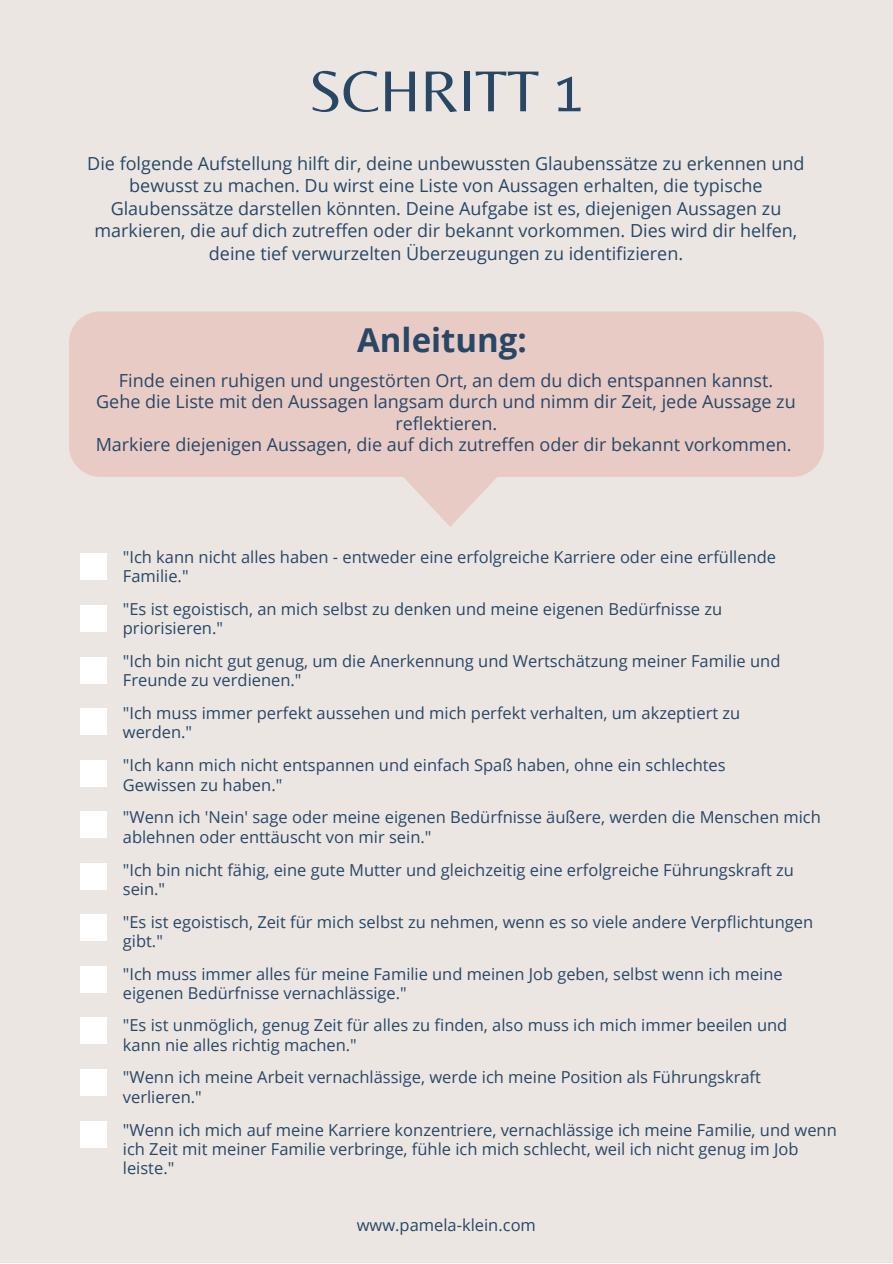
<style>
.page{position:relative;width:893px;height:1264px;background:#fff}
.page>*{position:absolute;margin:0;border:0;box-sizing:border-box;transform-origin:0 0}
.t1{font:60px "Belleza";color:#284765}
.t2{font:700 33px "Open Sans";color:#284765}
.t3{font:18px/22.5px "Open Sans";color:#284765;text-align:center}
.t4{font:16.5px/19px "Open Sans";color:#284765}
.t5{font:16.35px/19px "Open Sans";color:#284765}
</style>
<div class="page">
<div style="left:0;top:0;width:892px;height:1262px;background:#ece6e3"></div>
<svg style="left:404px;top:477px;width:93px;height:50px"></svg>
<div style="left:69px;top:311px;width:754px;height:166px;background:#e9cbc6;border-radius:31px"></div>
<div style="left:80px;top:553px;width:26px;height:27px;background:#fff"></div>
<div style="left:80px;top:605px;width:26px;height:26px;background:#fff"></div>
<div style="left:80px;top:657px;width:26px;height:26px;background:#fff"></div>
<div style="left:80px;top:708px;width:26px;height:26px;background:#fff"></div>
<div style="left:80px;top:760px;width:26px;height:26px;background:#fff"></div>
<div style="left:80px;top:811px;width:26px;height:26px;background:#fff"></div>
<div style="left:80px;top:863px;width:26px;height:26px;background:#fff"></div>
<div style="left:80px;top:914px;width:26px;height:26px;background:#fff"></div>
<div style="left:80px;top:966px;width:26px;height:26px;background:#fff"></div>
<div style="left:80px;top:1017px;width:26px;height:27px;background:#fff"></div>
<div style="left:80px;top:1069px;width:26px;height:26px;background:#fff"></div>
<div style="left:80px;top:1120px;width:26px;height:27px;background:#fff"></div>
<p class="t1" style="left:308px;top:56px;width:277px">SCHRITT 1</p>
<p class="t3" style="left:87px;top:151px;width:718px">Die folgende Aufstellung hilft dir, deine unbewussten Glaubenssätze zu erkennen und bewusst zu machen. Du wirst eine Liste von Aussagen erhalten, die typische Glaubenssätze darstellen könnten. Deine Aufgabe ist es, diejenigen Aussagen zu markieren, die auf dich zutreffen oder dir bekannt vorkommen. Dies wird dir helfen, deine tief verwurzelten Überzeugungen zu identifizieren.</p>
<p class="t2" style="left:357px;top:316px;width:171px">Anleitung:</p>
<p class="t3" style="left:119px;top:369px;width:655px">Finde einen ruhigen und ungestörten Ort, an dem du dich entspannen kannst.</p>
<p class="t3" style="left:96px;top:390px;width:701px;line-height:21.3px">Gehe die Liste mit den Aussagen langsam durch und nimm dir Zeit, jede Aussage zu reflektieren.</p>
<p class="t3" style="left:96px;top:433px;width:697px">Markiere diejenigen Aussagen, die auf dich zutreffen oder dir bekannt vorkommen.</p>
<p class="t4" style="left:123px;top:547px;width:654px">"Ich kann nicht alles haben - entweder eine erfolgreiche Karriere oder eine erfüllende<br>Familie."</p>
<p class="t4" style="left:123px;top:599px;width:600px">"Es ist egoistisch, an mich selbst zu denken und meine eigenen Bedürfnisse zu priorisieren."</p>
<p class="t4" style="left:123px;top:651px;width:659px">"Ich bin nicht gut genug, um die Anerkennung und Wertschätzung meiner Familie und<br>Freunde zu verdienen."</p>
<p class="t4" style="left:123px;top:703px;width:619px">"Ich muss immer perfekt aussehen und mich perfekt verhalten, um akzeptiert zu werden."</p>
<p class="t4" style="left:123px;top:755px;width:604px">"Ich kann mich nicht entspannen und einfach Spaß haben, ohne ein schlechtes<br>Gewissen zu haben."</p>
<p class="t4" style="left:123px;top:807px;width:699px">"Wenn ich 'Nein' sage oder meine eigenen Bedürfnisse äußere, werden die Menschen mich ablehnen oder enttäuscht von mir sein."</p>
<p class="t4" style="left:123px;top:859px;width:672px">"Ich bin nicht fähig, eine gute Mutter und gleichzeitig eine erfolgreiche Führungskraft zu sein."</p>
<p class="t4" style="left:123px;top:911px;width:691px">"Es ist egoistisch, Zeit für mich selbst zu nehmen, wenn es so viele andere Verpflichtungen gibt."</p>
<p class="t5" style="left:123px;top:963px;width:661px">"Ich muss immer alles für meine Familie und meinen Job geben, selbst wenn ich meine eigenen Bedürfnisse vernachlässige."</p>
<p class="t4" style="left:123px;top:1015px;width:666px">"Es ist unmöglich, genug Zeit für alles zu finden, also muss ich mich immer beeilen und kann nie alles richtig machen."</p>
<p class="t4" style="left:123px;top:1067px;width:639px">"Wenn ich meine Arbeit vernachlässige, werde ich meine Position als Führungskraft verlieren."</p>
<p class="t4" style="left:123px;top:1119px;width:715px">"Wenn ich mich auf meine Karriere konzentriere, vernachlässige ich meine Familie, und wenn ich Zeit mit meiner Familie verbringe, fühle ich mich schlecht, weil ich nicht genug im Job leiste."</p>
<p class="t4" style="left:357px;top:1214px;width:181px">www.pamela-klein.com</p>
</div>
